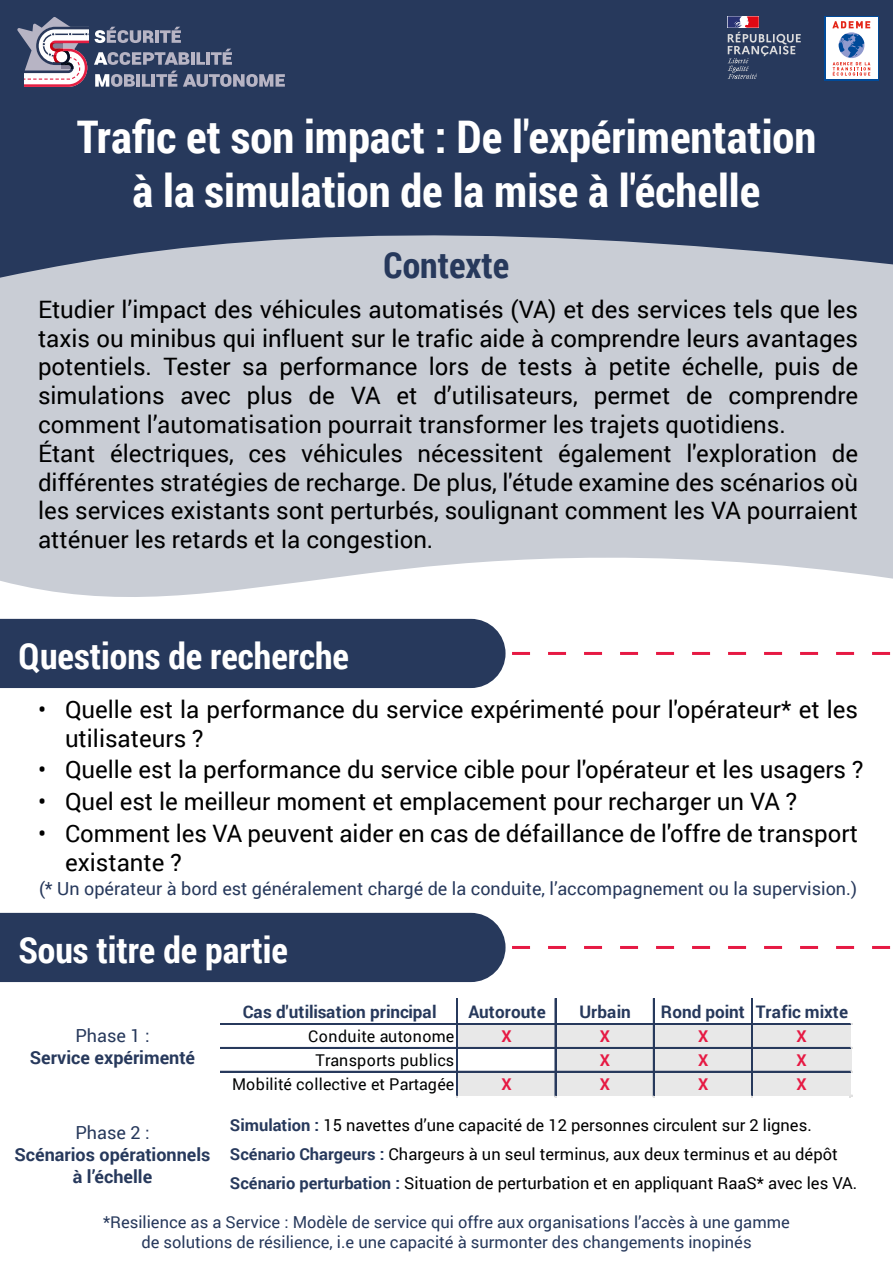
<style>
.page{position:relative;width:893px;height:1263px;background:#fff}
.page>*{position:absolute;margin:0;border:0;box-sizing:border-box;transform-origin:0 0}
.t1{font:700 45px/54px "Roboto Condensed";color:#fff;text-align:center}
.t2{font:700 36px "Roboto Condensed";color:#fff}
.t3{font:700 36px "Roboto Condensed";color:#27395c}
.t4{font:24px/28.8px "Roboto";color:#000}
.t5{font:18px "Roboto";color:#27395c}
.t6{font:700 18px/21.6px "Roboto";color:#27395c;text-align:center}
.t7{font:700 17.25px "Roboto";color:#27395c}
.t8{font:16.5px/28.8px "Roboto";color:#000}
.t9{font:16.5px/19.8px "Roboto";color:#27395c;text-align:center}
.t10{font:16.2px "Roboto";letter-spacing:.015em;color:#010202}
.t11{font:700 16.2px "Roboto";color:#e61943}
.s1{font-weight:700;color:#27395c}
</style>
<div class="page">
<svg style="left:0;top:278px;width:893px;height:319px;fill:#c9cdd5"></svg>
<svg style="left:0;top:0;width:893px;height:278px;fill:#27395c"></svg>
<svg style="left:728px;top:16px;width:73px;height:63px"></svg>
<div style="left:824px;top:16px;width:55px;height:64px;background:linear-gradient(to right,#fff,#fffefe)"></div>
<svg style="left:832px;top:21px;width:38px;height:55px"></svg>
<div style="left:0;top:619px;width:505px;height:69px;background:#27395c"></div>
<svg style="left:512px;top:652px;width:379px;height:3px"></svg>
<div style="left:0;top:913px;width:505px;height:69px;background:#27395c"></div>
<svg style="left:512px;top:946px;width:379px;height:3px"></svg>
<svg style="left:95px;top:27px;width:59px;height:16px"></svg>
<hr style="left:155px;top:30px;width:4px;height:13px;background:#b7b4c4">
<svg style="left:160px;top:27px;width:21px;height:16px"></svg>
<svg style="left:94px;top:52px;width:96px;height:13px"></svg>
<hr style="left:191px;top:52px;width:4px;height:13px;background:#b7b4c4">
<svg style="left:196px;top:52px;width:9px;height:13px"></svg>
<hr style="left:206px;top:52px;width:4px;height:13px;background:#b7b4c4">
<svg style="left:211px;top:49px;width:21px;height:16px"></svg>
<svg style="left:95px;top:74px;width:40px;height:13px"></svg>
<hr style="left:136px;top:74px;width:4px;height:13px;background:#b7b4c4">
<svg style="left:142px;top:71px;width:35px;height:16px"></svg>
<svg style="left:183px;top:74px;width:102px;height:13px"></svg>
<svg style="left:17px;top:17px;width:71px;height:70px"></svg>
<div style="left:457px;top:1023px;width:394px;height:25px;background:#e8e8e8"></div>
<div style="left:555px;top:1047px;width:296px;height:25px;background:#e8e8e8"></div>
<div style="left:457px;top:1071px;width:394px;height:25px;background:#e8e8e8"></div>
<hr style="left:220px;top:1023px;width:631px;height:2px;background:#27395c">
<hr style="left:220px;top:1047px;width:631px;height:1px;background:#27395c">
<hr style="left:220px;top:1071px;width:631px;height:1px;background:#27395c">
<hr style="left:456px;top:999px;width:1px;height:97px;background:#27395c">
<hr style="left:457px;top:999px;width:1px;height:97px;background:#27395c">
<hr style="left:555px;top:999px;width:1px;height:97px;background:#27395c">
<hr style="left:653px;top:999px;width:1px;height:97px;background:#27395c">
<hr style="left:751px;top:999px;width:1px;height:97px;background:#27395c">
<hr style="left:752px;top:999px;width:1px;height:97px;background:#27395c">
<h1 class="t1" style="left:77px;top:108px;width:741px">Trafic et son impact : De l'expérimentation à la simulation de la mise à l'échelle</h1>
<h2 class="t3" style="left:384px;top:240px;width:127px">Contexte</h2>
<p class="t4" style="left:38px;top:294px;width:822px">Etudier l’impact des véhicules automatisés (VA) et des services tels que les taxis ou minibus qui influent sur le trafic aide à comprendre leurs avantages potentiels. Tester sa performance lors de tests à petite échelle, puis de simulations avec plus de VA et d’utilisateurs, permet de comprendre comment l’automatisation pourrait transformer les trajets quotidiens.<br>Étant électriques, ces véhicules nécessitent également l'exploration de différentes stratégies de recharge. De plus, l'étude examine des scénarios où les services existants sont perturbés, soulignant comment les VA pourraient atténuer les retards et la congestion.</p>
<h2 class="t2" style="left:18px;top:631px;width:332px">Questions de recherche</h2>
<p class="t4" style="left:65px;top:694px;width:795px;text-indent:-27px">• Quelle est la performance du service expérimenté pour l'opérateur* et les utilisateurs ?</p>
<p class="t4" style="left:38px;top:755px;width:827px">• Quelle est la performance du service cible pour l'opérateur et les usagers ?</p>
<p class="t4" style="left:38px;top:786px;width:761px">• Quel est le meilleur moment et emplacement pour recharger un VA ?</p>
<p class="t4" style="left:65px;top:818px;width:795px;text-indent:-27px">• Comment les VA peuvent aider en cas de défaillance de l'offre de transport existante ?</p>
<p class="t5" style="left:39px;top:876px;width:819px">(* Un opérateur à bord est généralement chargé de la conduite, l’accompagnement ou la supervision.)</p>
<h2 class="t2" style="left:18px;top:924px;width:271px">Sous titre de partie</h2>
<p class="t5" style="left:75px;top:1023px;width:76px">Phase 1 :</p>
<p class="t6" style="left:30px;top:1046px;width:167px">Service expérimenté</p>
<p class="t5" style="left:75px;top:1120px;width:76px">Phase 2 :</p>
<p class="t6" style="left:14px;top:1143px;width:198px">Scénarios opérationnels à l’échelle</p>
<p class="t7" style="left:243px;top:1000px;width:195px">Cas d'utilisation principal</p>
<p class="t7" style="left:468px;top:1000px;width:79px">Autoroute</p>
<p class="t7" style="left:579px;top:1000px;width:53px">Urbain</p>
<p class="t7" style="left:661px;top:1000px;width:189px">Rond point Trafic mixte</p>
<p class="t10" style="left:308px;top:1025px;width:148px">Conduite autonome</p>
<p class="t11" style="left:502px;top:1025px;width:12px">X</p>
<p class="t11" style="left:600px;top:1025px;width:12px">X</p>
<p class="t11" style="left:698px;top:1025px;width:12px">X</p>
<p class="t11" style="left:796px;top:1025px;width:12px">X</p>
<p class="t10" style="left:316px;top:1049px;width:140px">Transports publics</p>
<p class="t11" style="left:600px;top:1048px;width:12px">X</p>
<p class="t11" style="left:698px;top:1048px;width:12px">X</p>
<p class="t11" style="left:796px;top:1048px;width:12px">X</p>
<p class="t10" style="left:232px;top:1072px;width:224px">Mobilité collective et Partagée</p>
<p class="t11" style="left:502px;top:1072px;width:12px">X</p>
<p class="t11" style="left:600px;top:1072px;width:12px">X</p>
<p class="t11" style="left:698px;top:1072px;width:12px">X</p>
<p class="t11" style="left:796px;top:1072px;width:12px">X</p>
<p class="t8" style="left:230px;top:1110px;width:629px"><span class="s1">Simulation :</span> 15 navettes d’une capacité de 12 personnes circulent sur 2 lignes.<br><span class="s1">Scénario Chargeurs :</span> Chargeurs à un seul terminus, aux deux terminus et au dépôt<br><span class="s1">Scénario perturbation :</span> Situation de perturbation et en appliquant RaaS* avec les VA.</p>
<p class="t9" style="left:103px;top:1212px;width:688px">*Resilience as a Service : Modèle de service qui offre aux organisations l’accès à une gamme de solutions de résilience, i.e une capacité à surmonter des changements inopinés</p>
</div>
